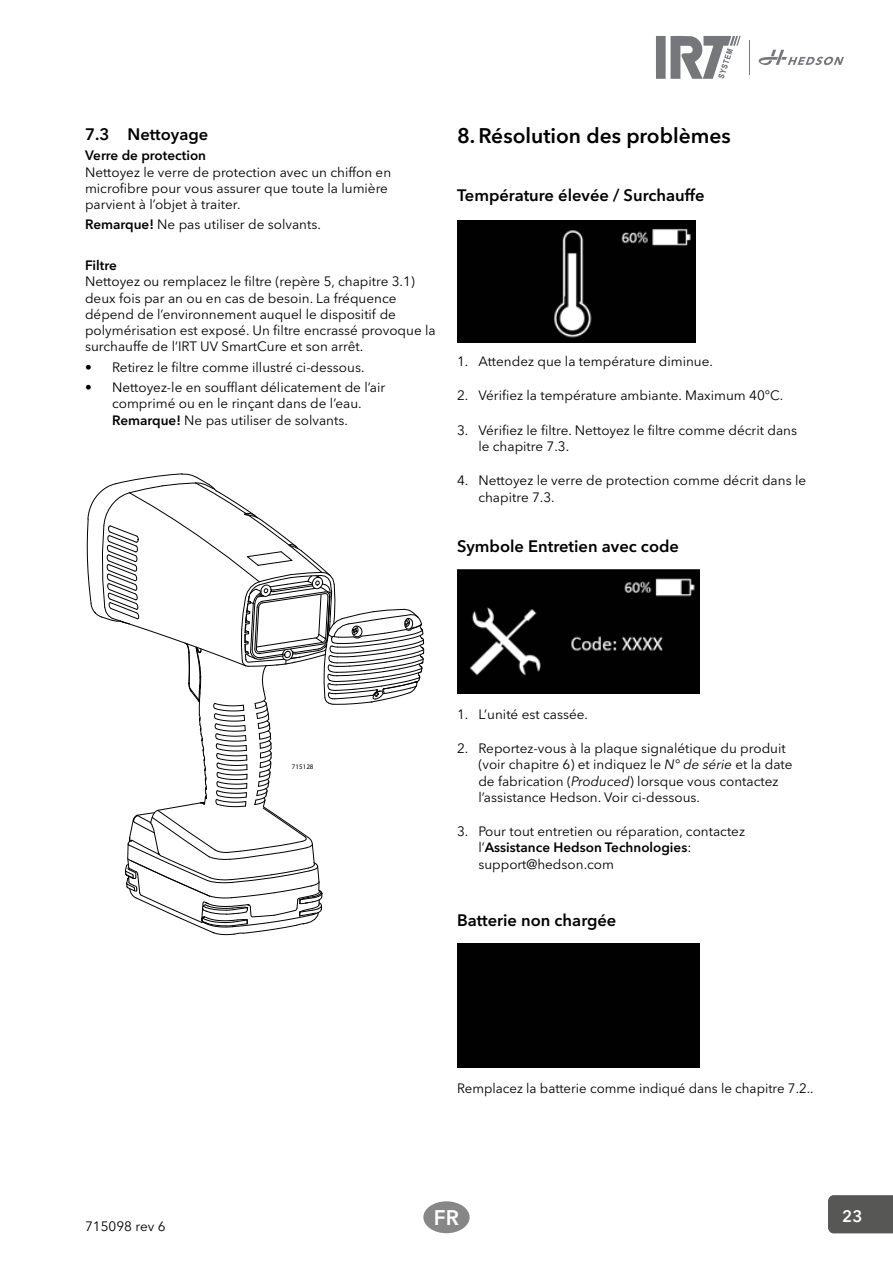
<style>
.page{position:relative;width:893px;height:1263px;background:#fff}
.page>*{position:absolute;margin:0;border:0;box-sizing:border-box;transform-origin:0 0}
.t1{font:600 21px "Avenir Next LT Pro";color:#000}
.t2{font:600 21px "Avenir Next LT Pro";color:#fff}
.t3{font:600 16.5px "Avenir Next LT Pro";color:#000}
.t4{font:600 16.5px "Avenir Next LT Pro";color:#fff}
.t5{font:13.5px/16.2px "Avenir Next LT Pro";color:#000}
.t6{font:600 13.5px "Avenir Next LT Pro";color:#000}
.t7{font:7.05px "Myriad Pro";color:#000}
.s1{font-weight:600}
.s2{font-style:italic}
</style>
<div class="page">
<div style="left:656px;top:36px;width:10px;height:43px;background:#76777a"></div>
<svg style="left:670px;top:36px;width:174px;height:43px"></svg>
<div style="left:828px;top:1195px;width:65px;height:38px;background:#575756"></div>
<div style="left:423px;top:1201px;width:47px;height:32px;background:#878787;border-radius:50%"></div>
<svg style="left:86px;top:473px;width:339px;height:462px"></svg>
<img style="left:457px;top:220px;width:239px;height:123px">
<img style="left:457px;top:570px;width:243px;height:123px">
<div style="left:457px;top:944px;width:243px;height:123px;background:#010101"></div>
<p class="t3" style="left:85px;top:124px;width:125px">7.3 Nettoyage</p>
<p class="t6" style="left:85px;top:147px;width:123px">Verre de protection</p>
<p class="t5" style="left:85px;top:164px;width:308px">Nettoyez le verre de protection avec un chiffon en microfibre pour vous assurer que toute la lumière parvient à l’objet à traiter.</p>
<p class="t5" style="left:85px;top:217px;width:237px"><span class="s1">Remarque!</span> Ne pas utiliser de solvants.</p>
<p class="t6" style="left:85px;top:257px;width:33px">Filtre</p>
<p class="t5" style="left:85px;top:274px;width:352px">Nettoyez ou remplacez le filtre (repère 5, chapitre 3.1) deux fois par an ou en cas de besoin. La fréquence dépend de l’environnement auquel le dispositif de polymérisation est exposé. Un filtre encrassé provoque la surchauffe de l’IRT UV SmartCure et son arrêt.</p>
<p class="t5" style="left:85px;top:359px;width:281px">• Retirez le filtre comme illustré ci-dessous.</p>
<p class="t5" style="left:112px;top:379px;width:275px;text-indent:-27px">• Nettoyez-le en soufflant délicatement de l’air comprimé ou en le rinçant dans de l’eau.<br><span class="s1">Remarque!</span> Ne pas utiliser de solvants.</p>
<h1 class="t1" style="left:457px;top:123px;width:275px">8.Résolution des problèmes</h1>
<p class="t3" style="left:457px;top:185px;width:249px">Température élevée / Surchauffe</p>
<p class="t5" style="left:457px;top:353px;width:257px">1. Attendez que la température diminue.</p>
<p class="t5" style="left:457px;top:387px;width:328px">2. Vérifiez la température ambiante. Maximum 40°C.</p>
<p class="t5" style="left:478px;top:422px;width:320px;text-indent:-21px">3. Vérifiez le filtre. Nettoyez le filtre comme décrit dans le chapitre 7.3.</p>
<p class="t5" style="left:478px;top:472px;width:329px;text-indent:-21px">4. Nettoyez le verre de protection comme décrit dans le chapitre 7.3.</p>
<p class="t3" style="left:457px;top:536px;width:223px">Symbole Entretien avec code</p>
<p class="t7" style="left:292px;top:762px;width:23px">715128</p>
<p class="t5" style="left:457px;top:706px;width:132px">1. L’unité est cassée.</p>
<p class="t5" style="left:478px;top:740px;width:316px;text-indent:-21px">2. Reportez-vous à la plaque signalétique du produit (voir chapitre 6) et indiquez le <span class="s2">N° de série</span> et la date de fabrication (<span class="s2">Produced</span>) lorsque vous contactez l’assistance Hedson. Voir ci-dessous.</p>
<p class="t5" style="left:478px;top:823px;width:268px;text-indent:-21px">3. Pour tout entretien ou réparation, contactez l’<span class="s1">Assistance Hedson Technologies</span>: support@hedson.com</p>
<p class="t3" style="left:457px;top:910px;width:161px">Batterie non chargée</p>
<p class="t5" style="left:457px;top:1080px;width:358px">Remplacez la batterie comme indiqué dans le chapitre 7.2..</p>
<p class="t5" style="left:85px;top:1218px;width:82px">715098 rev 6</p>
<h1 class="t2" style="left:434px;top:1205px;width:27px">FR</h1>
<p class="t4" style="left:842px;top:1206px;width:22px">23</p>
</div>
